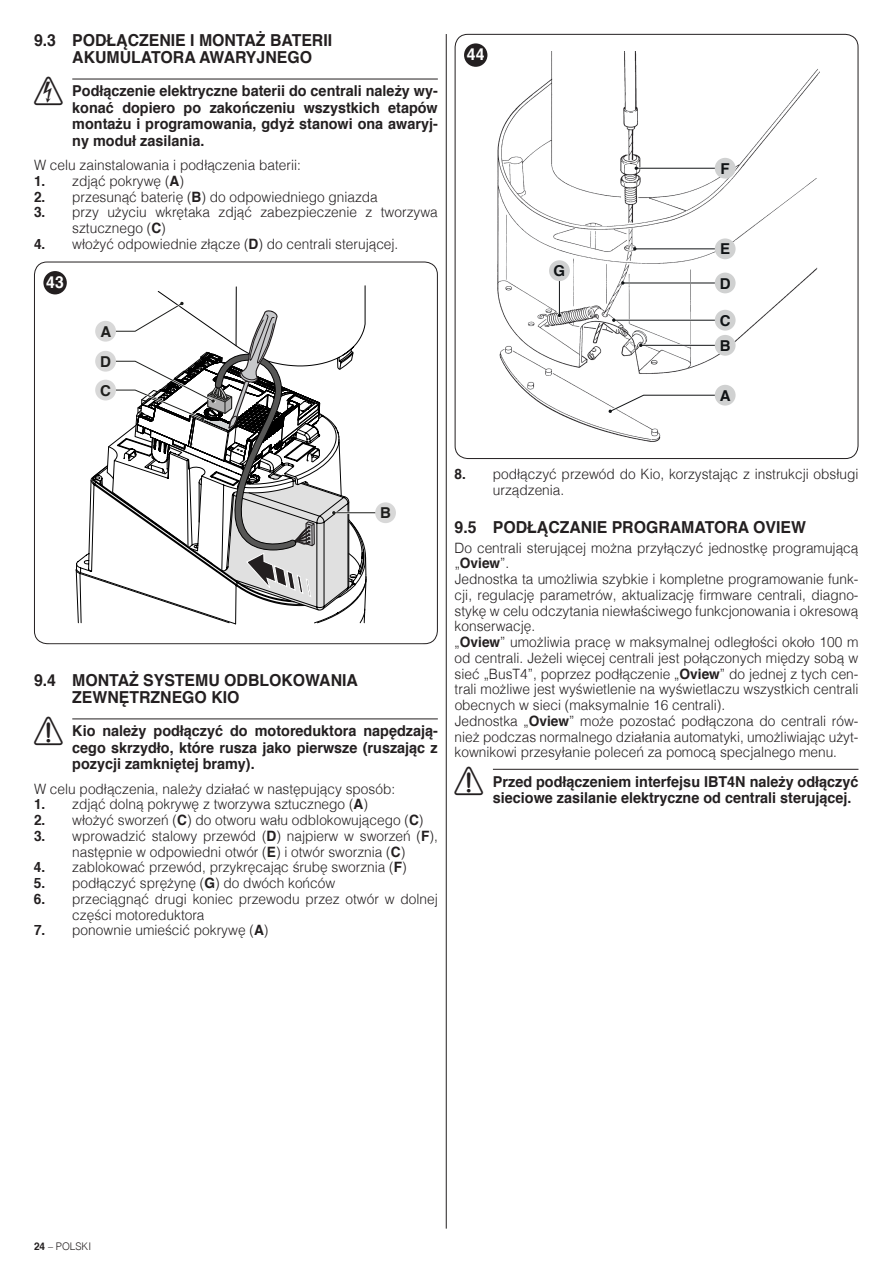
<style>
.page{position:relative;width:893px;height:1263px;background:#fff}
.page>*{position:absolute;margin:0;border:0;box-sizing:border-box;transform-origin:0 0}
.t1{font:700 16.5px/16.5px "Helvetica";color:#231f20;scale:.96 1}
.t2{font:700 16.5px "Helvetica";color:#fff;scale:.96 1}
.t3{font:700 15px/16.5px "Helvetica";color:#231f20;text-align:justify;scale:.96 1}
.t4{font:700 15px/25.2px "Helvetica";color:#111416}
.t5{font:700 15px/28.8px "Helvetica";color:#1e1e1c}
.t6{font:300 14.25px/15.8px "Helvetica";color:#231f20;scale:.96 1}
.t7{font:300 10.5px "Helvetica";color:#231f20;scale:.96 1}
.s1{font-family:"NICE Simboli";font-weight:400;font-size:28.5px}
.s2{font-weight:700}
</style>
<div class="page">
<hr style="left:72px;top:79px;width:366px;height:1px;background:#231f20">
<hr style="left:72px;top:718px;width:366px;height:1px;background:#231f20">
<hr style="left:334px;top:512px;width:52px;height:1px;background:#1d1e1c">
<div style="left:375px;top:502px;width:21px;height:21px;background:#d8d8d8;border-radius:50%"></div>
<svg style="left:76px;top:285px;width:291px;height:338px"></svg>
<div style="left:95px;top:380px;width:21px;height:20px;background:#d8d8d8;border-radius:50%"></div>
<div style="left:37px;top:267px;width:398px;height:376px;border:6px solid #fff;border-radius:10px"></div>
<div style="left:43px;top:271px;width:24px;height:23px;background:#231f20;border-radius:50%"></div>
<hr style="left:446px;top:34px;width:1px;height:1194px;background:#231f20">
<hr style="left:493px;top:769px;width:365px;height:1px;background:#231f20">
<img style="left:497px;top:52px;width:322px;height:390px">
<svg style="left:606px;top:393px;width:121px;height:22px"></svg>
<div style="left:715px;top:385px;width:21px;height:21px;background:#d0d1d1;border-radius:50%"></div>
<hr style="left:612px;top:319px;width:113px;height:2px;background:#fff">
<hr style="left:614px;top:320px;width:111px;height:1px;background:#111416">
<div style="left:715px;top:310px;width:21px;height:21px;background:#d0d1d1;border-radius:50%"></div>
<hr style="left:639px;top:344px;width:86px;height:2px;background:#fff">
<hr style="left:641px;top:345px;width:84px;height:1px;background:#111416">
<div style="left:715px;top:335px;width:21px;height:21px;background:#d0d1d1;border-radius:50%"></div>
<hr style="left:558px;top:271px;width:2px;height:46px;background:#fff">
<hr style="left:559px;top:271px;width:1px;height:44px;background:#111416">
<div style="left:549px;top:260px;width:21px;height:21px;background:#d0d1d1;border-radius:50%"></div>
<hr style="left:621px;top:282px;width:104px;height:2px;background:#fff">
<hr style="left:623px;top:283px;width:102px;height:1px;background:#111416">
<div style="left:715px;top:273px;width:21px;height:20px;background:#d0d1d1;border-radius:50%"></div>
<hr style="left:633px;top:248px;width:92px;height:2px;background:#fff">
<hr style="left:635px;top:249px;width:90px;height:1px;background:#111416">
<div style="left:715px;top:238px;width:21px;height:21px;background:#d0d1d1;border-radius:50%"></div>
<hr style="left:635px;top:167px;width:90px;height:2px;background:#fff">
<hr style="left:636px;top:168px;width:89px;height:1px;background:#111416">
<div style="left:715px;top:158px;width:21px;height:21px;background:#d0d1d1;border-radius:50%"></div>
<div style="left:458px;top:39px;width:398px;height:419px;border:6px solid #fff;border-radius:10px"></div>
<div style="left:464px;top:43px;width:23px;height:24px;background:#231f20;border-radius:50%"></div>
<p class="t1" style="left:72px;top:33px;width:272px;text-indent:-38px">9.3 PODŁĄCZENIE I MONTAŻ BATERII<br>AKUMULATORA AWARYJNEGO</p>
<p class="t3" style="left:72px;top:83px;width:382px;text-indent:-38px"><span class="s1">f</span> Podłączenie elektryczne baterii do centrali należy wy&shy;konać dopiero po zakończeniu wszystkich etapów montażu i programowania, gdyż stanowi ona awaryj&shy;ny moduł zasilania.</p>
<p class="t6" style="left:34px;top:156px;width:279px">W celu zainstalowania i podłączenia baterii:</p>
<p class="t6" style="left:34px;top:172px;width:158px"><span class="s2">1.</span> zdjąć pokrywę (<span class="s2">A</span>)</p>
<p class="t6" style="left:34px;top:188px;width:360px"><span class="s2">2.</span> przesunąć baterię (<span class="s2">B</span>) do odpowiedniego gniazda</p>
<p class="t6" style="left:72px;top:203px;width:382px;text-indent:-38px"><span class="s2">3.</span> przy użyciu wkrętaka zdjąć zabezpieczenie z tworzywa sztucznego (<span class="s2">C</span>)</p>
<p class="t6" style="left:34px;top:235px;width:381px"><span class="s2">4.</span> włożyć odpowiednie złącze (<span class="s2">D</span>) do centrali sterującej.</p>
<p class="t2" style="left:46px;top:269px;width:20px">43</p>
<p class="t5" style="left:100px;top:317px;width:12px">A</p>
<p class="t5" style="left:100px;top:347px;width:12px">D<br>C</p>
<p class="t2" style="left:467px;top:41px;width:20px">44</p>
<p class="t4" style="left:553px;top:259px;width:13px">G</p>
<p class="t4" style="left:720px;top:156px;width:11px">F</p>
<p class="t4" style="left:720px;top:237px;width:12px">E</p>
<p class="t4" style="left:720px;top:271px;width:12px">D</p>
<p class="t4" style="left:720px;top:308px;width:12px">C<br>B</p>
<p class="t4" style="left:720px;top:383px;width:12px">A</p>
<p class="t5" style="left:380px;top:499px;width:12px">B</p>
<p class="t1" style="left:72px;top:672px;width:299px;text-indent:-38px">9.4 MONTAŻ SYSTEMU ODBLOKOWANIA<br>ZEWNĘTRZNEGO KIO</p>
<p class="t3" style="left:72px;top:723px;width:382px;text-indent:-38px"><span class="s1">a</span> Kio należy podłączyć do motoreduktora napędzają&shy;cego skrzydło, które rusza jako pierwsze (ruszając z pozycji zamkniętej bramy).</p>
<p class="t6" style="left:34px;top:780px;width:378px">W celu podłączenia, należy działać w następujący sposób:</p>
<p class="t6" style="left:34px;top:795px;width:349px"><span class="s2">1.</span> zdjąć dolną pokrywę z tworzywa sztucznego (<span class="s2">A</span>)</p>
<p class="t6" style="left:34px;top:811px;width:407px"><span class="s2">2.</span> włożyć sworzeń (<span class="s2">C</span>) do otworu wału odblokowującego (<span class="s2">C</span>)</p>
<p class="t6" style="left:34px;top:827px;width:422px;text-align:center"><span class="s2">3.</span> wprowadzić stalowy przewód (<span class="s2">D</span>) najpierw w sworzeń (<span class="s2">F</span>), następnie w odpowiedni otwór (<span class="s2">E</span>) i otwór sworznia (<span class="s2">C</span>)</p>
<p class="t6" style="left:34px;top:858px;width:390px"><span class="s2">4.</span> zablokować przewód, przykręcając śrubę sworznia (<span class="s2">F</span>)</p>
<p class="t6" style="left:34px;top:874px;width:315px"><span class="s2">5.</span> podłączyć sprężynę (<span class="s2">G</span>) do dwóch końców</p>
<p class="t6" style="left:72px;top:890px;width:382px;text-indent:-38px"><span class="s2">6.</span> przeciągnąć drugi koniec przewodu przez otwór w dolnej części motoreduktora</p>
<p class="t6" style="left:34px;top:921px;width:246px"><span class="s2">7.</span> ponownie umieścić pokrywę (<span class="s2">A</span>)</p>
<p class="t6" style="left:493px;top:465px;width:382px;text-indent:-38px"><span class="s2">8.</span> podłączyć przewód do Kio, korzystając z instrukcji obsługi urządzenia.</p>
<p class="t1" style="left:455px;top:519px;width:367px">9.5 PODŁĄCZANIE PROGRAMATORA OVIEW</p>
<p class="t6" style="left:455px;top:539px;width:422px">Do centrali sterującej można przyłączyć jednostkę programującą „<span class="s2">Oview</span>”.<br>Jednostka ta umożliwia szybkie i kompletne programowanie funk&shy;cji, regulację parametrów, aktualizację firmware centrali, diagno&shy;stykę w celu odczytania niewłaściwego funkcjonowania i okresową konserwację.<br>„<span class="s2">Oview</span>” umożliwia pracę w maksymalnej odległości około 100 m od centrali. Jeżeli więcej centrali jest połączonych między sobą w sieć „BusT4”, poprzez podłączenie „<span class="s2">Oview</span>” do jednej z tych cen&shy;trali możliwe jest wyświetlenie na wyświetlaczu wszystkich centrali obecnych w sieci (maksymalnie 16 centrali).<br>Jednostka „<span class="s2">Oview</span>” może pozostać podłączona do centrali rów&shy;nież podczas normalnego działania automatyki, umożliwiając użyt&shy;kownikowi przesyłanie poleceń za pomocą specjalnego menu.</p>
<p class="t3" style="left:493px;top:773px;width:382px;text-indent:-38px"><span class="s1">a</span> Przed podłączeniem interfejsu IBT4N należy odłączyć sieciowe zasilanie elektryczne od centrali sterującej.</p>
<p class="t7" style="left:34px;top:1237px;width:61px"><span class="s2">24</span> – POLSKI</p>
</div>
